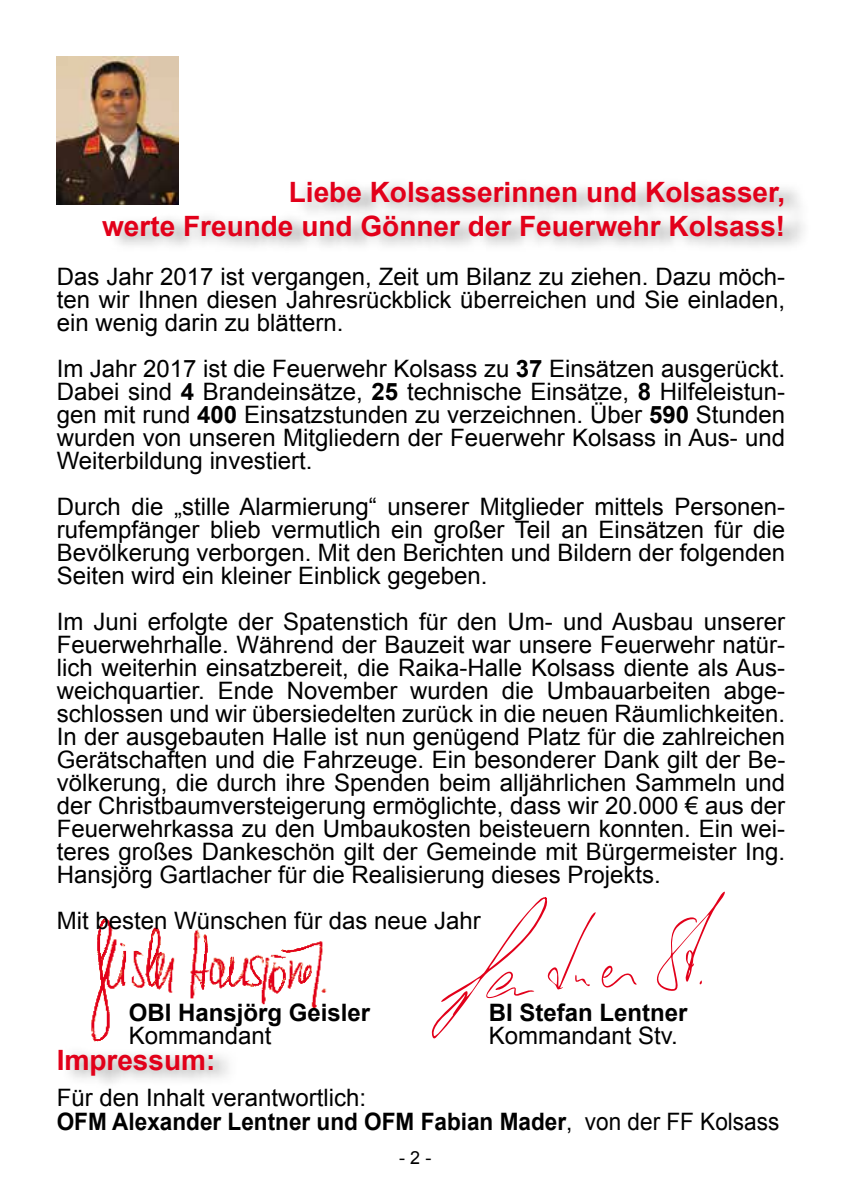
<style>
.page{position:relative;width:842px;height:1191px;background:#fff}
.page>*{position:absolute;margin:0;border:0;box-sizing:border-box;transform-origin:0 0}
.t1{font:700 28px/33.6px "Arial";color:#e2001a;text-align:right}
.t2{font:24px/23px "Arial";color:#000;text-align:justify}
.t3{font:700 24px "Arial";color:#000}
.t4{font:18px "Arial";color:#000}
.s1{font-weight:700}
</style>
<div class="page">
<div style="left:107px;top:176px;width:704px;height:77px;background:#000;opacity:.35"></div>
<div style="left:63px;top:1043px;width:178px;height:49px;background:#000;opacity:.35"></div>
<img style="left:57px;top:57px;width:122px;height:147px">
<img style="left:77px;top:918px;width:250px;height:151px">
<svg style="left:656px;top:891px;width:69px;height:100px"></svg>
<svg style="left:431px;top:897px;width:206px;height:142px"></svg>
<p class="t1" style="left:102px;top:177px;width:685px">Liebe Kolsasserinnen und Kolsasser,<br>werte Freunde und Gönner der Feuerwehr Kolsass!</p>
<p class="t2" style="left:57px;top:265px;width:730px">Das Jahr 2017 ist vergangen, Zeit um Bilanz zu ziehen. Dazu möch&shy;ten wir Ihnen diesen Jahresrückblick überreichen und Sie einladen, ein wenig darin zu blättern.</p>
<p class="t2" style="left:57px;top:357px;width:730px">Im Jahr 2017 ist die Feuerwehr Kolsass zu <span class="s1">37</span> Einsätzen ausgerückt.<br>Dabei sind <span class="s1">4</span> Brandeinsätze, <span class="s1">25</span> technische Einsätze, <span class="s1">8</span> Hilfeleistun&shy;gen mit rund <span class="s1">400</span> Einsatzstunden zu verzeichnen. Über <span class="s1">590</span> Stunden wurden von unseren Mitgliedern der Feuerwehr Kolsass in Aus- und Weiterbildung investiert.</p>
<p class="t2" style="left:57px;top:495px;width:730px">Durch die „stille Alarmierung“ unserer Mitglieder mittels Personen&shy;rufempfänger blieb vermutlich ein großer Teil an Einsätzen für die Bevölkerung verborgen. Mit den Berichten und Bildern der folgenden Seiten wird ein kleiner Einblick gegeben.</p>
<p class="t2" style="left:57px;top:610px;width:730px">Im Juni erfolgte der Spatenstich für den Um- und Ausbau unserer Feuerwehrhalle. Während der Bauzeit war unsere Feuerwehr natür&shy;lich weiterhin einsatzbereit, die Raika-Halle Kolsass diente als Aus&shy;weichquartier. Ende November wurden die Umbauarbeiten abge&shy;schlossen und wir übersiedelten zurück in die neuen Räumlichkeiten.<br>In der ausgebauten Halle ist nun genügend Platz für die zahlreichen Gerätschaften und die Fahrzeuge. Ein besonderer Dank gilt der Be&shy;völkerung, die durch ihre Spenden beim alljährlichen Sammeln und der Christbaumversteigerung ermöglichte, dass wir 20.000 € aus der Feuerwehrkassa zu den Umbaukosten beisteuern konnten. Ein wei&shy;teres großes Dankeschön gilt der Gemeinde mit Bürgermeister Ing.<br>Hansjörg Gartlacher für die Realisierung dieses Projekts.</p>
<p class="t2" style="left:57px;top:909px;width:426px">Mit besten Wünschen für das neue Jahr</p>
<p class="t3" style="left:129px;top:996px;width:243px">OBI Hansjörg Geisler</p>
<p class="t3" style="left:489px;top:996px;width:200px">BI Stefan Lentner</p>
<p class="t2" style="left:129px;top:1024px;width:144px">Kommandant</p>
<p class="t2" style="left:489px;top:1024px;width:190px">Kommandant Stv.</p>
<p class="t1" style="left:57px;top:1044px;width:160px">Impressum:</p>
<p class="t2" style="left:57px;top:1086px;width:724px;line-height:24.2px">Für den Inhalt verantwortlich:<br><span class="s1">OFM Alexander Lentner und OFM Fabian Mader</span>, von der FF Kolsass</p>
<p class="t4" style="left:399px;top:1146px;width:34px">- 2 -</p>
</div>
